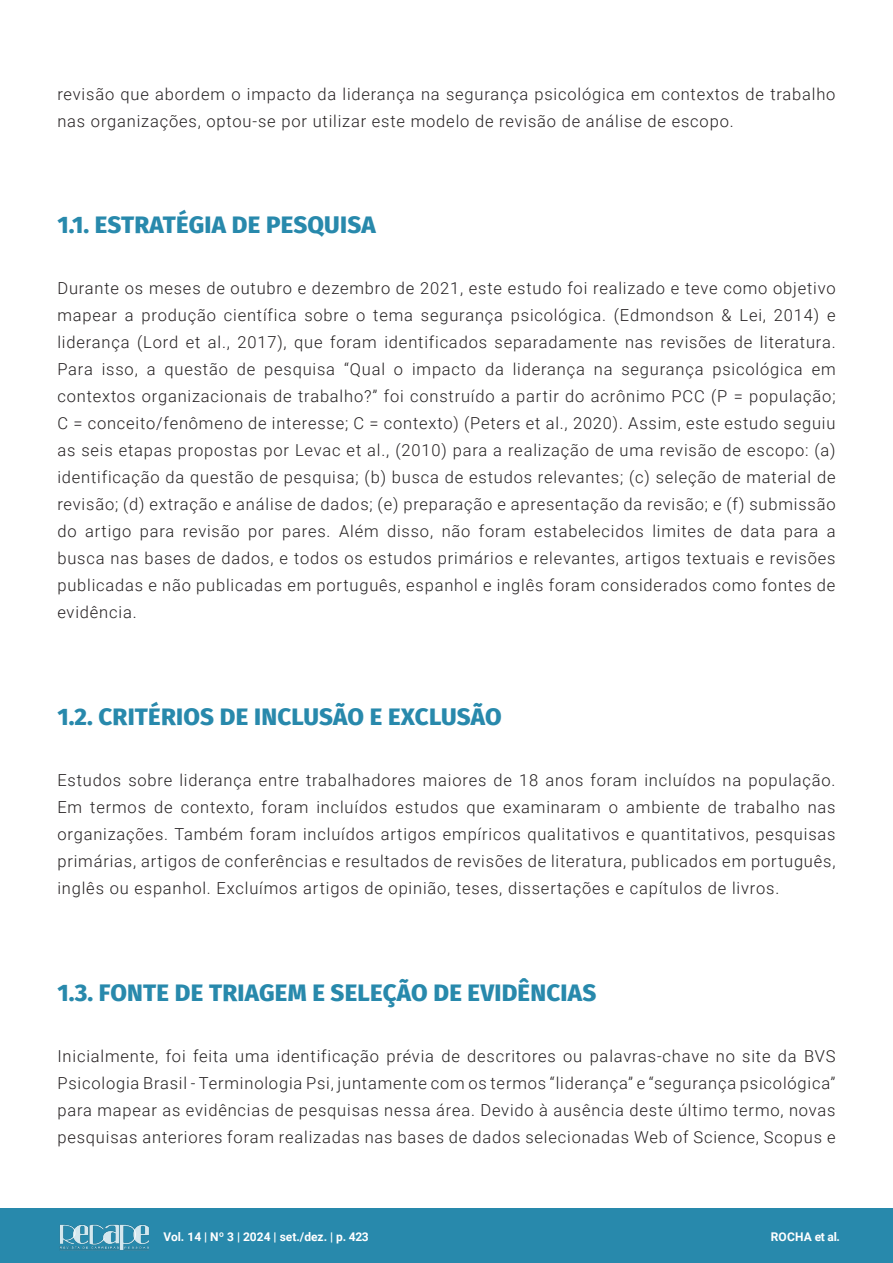
<style>
.page{position:relative;width:893px;height:1263px;background:#fff}
.page>*{position:absolute;margin:0;border:0;box-sizing:border-box;transform-origin:0 0}
.Subtitulo_-_Artigo{font:800 24px "Fira Sans";letter-spacing:.01em;color:#2889ac}
.Texto_-_Artigo{font:300 16.5px/27px "Roboto";letter-spacing:.05em;color:#231f20;text-align:justify}
.t1{font:700 12px "Roboto";color:#fff}
</style>
<div class="page">
<div style="left:0;top:1209px;width:893px;height:54px;background:#2889ac"></div>
<img style="left:59px;top:1224px;width:90px;height:27px">
<p class="Texto_-_Artigo" style="left:57px;top:80px;width:780px">revisão que abordem o impacto da liderança na segurança psicológica em contextos de trabalho nas organizações, optou-se por utilizar este modelo de revisão de análise de escopo.</p>
<p class="Subtitulo_-_Artigo" style="left:57px;top:204px;width:320px">1.1. ESTRATÉGIA DE PESQUISA</p>
<p class="Texto_-_Artigo" style="left:57px;top:274px;width:780px">Durante os meses de outubro e dezembro de 2021, este estudo foi realizado e teve como objetivo mapear a produção científica sobre o tema segurança psicológica. (Edmondson &amp; Lei, 2014) e liderança (Lord et al., 2017), que foram identificados separadamente nas revisões de literatura.<br>Para isso, a questão de pesquisa “Qual o impacto da liderança na segurança psicológica em contextos organizacionais de trabalho?” foi construído a partir do acrônimo PCC (P = população; C = conceito/fenômeno de interesse; C = contexto) (Peters et al., 2020). Assim, este estudo seguiu as seis etapas propostas por Levac et al., (2010) para a realização de uma revisão de escopo: (a) identificação da questão de pesquisa; (b) busca de estudos relevantes; (c) seleção de material de revisão; (d) extração e análise de dados; (e) preparação e apresentação da revisão; e (f) submissão do artigo para revisão por pares. Além disso, não foram estabelecidos limites de data para a busca nas bases de dados, e todos os estudos primários e relevantes, artigos textuais e revisões publicadas e não publicadas em português, espanhol e inglês foram considerados como fontes de evidência.</p>
<p class="Subtitulo_-_Artigo" style="left:57px;top:696px;width:446px">1.2. CRITÉRIOS DE INCLUSÃO E EXCLUSÃO</p>
<p class="Texto_-_Artigo" style="left:57px;top:766px;width:780px">Estudos sobre liderança entre trabalhadores maiores de 18 anos foram incluídos na população.<br>Em termos de contexto, foram incluídos estudos que examinaram o ambiente de trabalho nas organizações. Também foram incluídos artigos empíricos qualitativos e quantitativos, pesquisas primárias, artigos de conferências e resultados de revisões de literatura, publicados em português, inglês ou espanhol. Excluímos artigos de opinião, teses, dissertações e capítulos de livros.</p>
<p class="Subtitulo_-_Artigo" style="left:57px;top:972px;width:540px">1.3. FONTE DE TRIAGEM E SELEÇÃO DE EVIDÊNCIAS</p>
<p class="Texto_-_Artigo" style="left:57px;top:1042px;width:780px">Inicialmente, foi feita uma identificação prévia de descritores ou palavras-chave no site da BVS Psicologia Brasil - Terminologia Psi, juntamente com os termos “liderança” e “segurança psicológica” para mapear as evidências de pesquisas nessa área. Devido à ausência deste último termo, novas pesquisas anteriores foram realizadas nas bases de dados selecionadas Web of Science, Scopus e</p>
<p class="t1" style="left:163px;top:1228px;width:207px">Vol. 14 | Nº 3 | 2024 | set./dez. | p. 423</p>
<p class="t1" style="left:771px;top:1229px;width:71px">ROCHA et al.</p>
</div>
